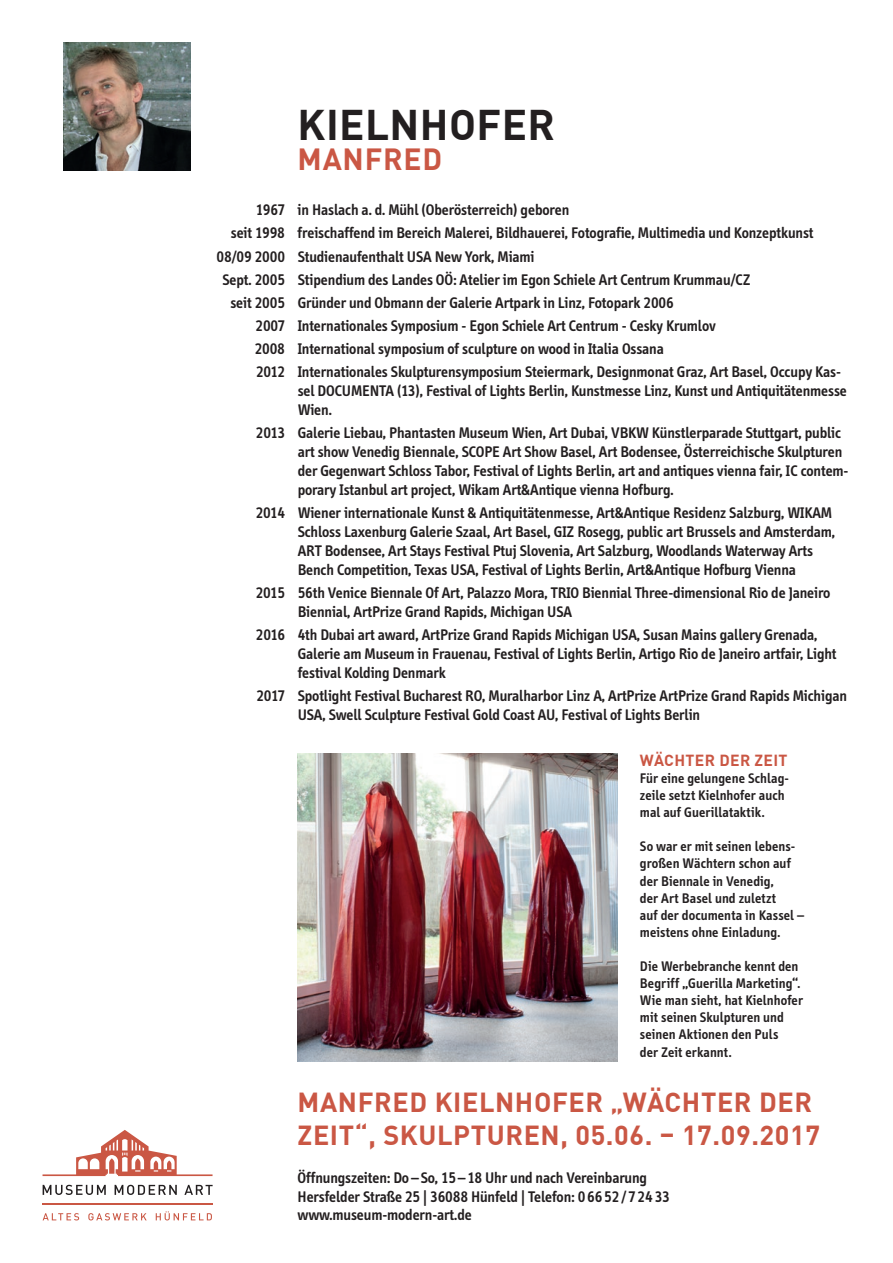
<style>
.page{position:relative;width:893px;height:1263px;background:#fff}
.page>*{position:absolute;margin:0;border:0;box-sizing:border-box;transform-origin:0 0}
.t1{font:700 42px "DIN Pro";letter-spacing:.01em;color:#231f20}
.t2{font:700 30px "DIN Pro";letter-spacing:.025em;color:#ca5744}
.t3{font:700 27px/32.4px "DIN Pro";letter-spacing:.02em;color:#ca5744}
.t4{font:600 15.75px/18.9px "Info";color:#231f20}
.t5{font:700 15.75px "DIN Pro";letter-spacing:.02em;color:#ca5744}
.t6{font:600 14.25px/17.1px "Info";letter-spacing:.01em;color:#231f20}
</style>
<div class="page">
<svg style="left:43px;top:1185px;width:170px;height:10px"></svg>
<svg style="left:43px;top:1130px;width:170px;height:46px"></svg>
<hr style="left:43px;top:1203px;width:170px;height:1px;background:#ca5744">
<svg style="left:43px;top:1211px;width:169px;height:9px"></svg>
<img style="left:64px;top:43px;width:126px;height:127px">
<img style="left:298px;top:754px;width:320px;height:307px">
<h1 class="t1" style="left:298px;top:97px;width:259px">KIELNHOFER</h1>
<h2 class="t2" style="left:298px;top:139px;width:146px">MANFRED</h2>
<p class="t4" style="left:256px;top:201px;width:315px">1967 in Haslach a. d. Mühl (Oberösterreich) geboren</p>
<p class="t4" style="left:231px;top:224px;width:584px">seit 1998 freischaffend im Bereich Malerei, Bildhauerei, Fotografie, Multimedia und Konzeptkunst</p>
<p class="t4" style="left:216px;top:247px;width:320px">08/09 2000 Studienaufenthalt USA New York, Miami</p>
<p class="t4" style="left:222px;top:270px;width:529px">Sept. 2005 Stipendium des Landes OÖ: Atelier im Egon Schiele Art Centrum Krummau/CZ</p>
<p class="t4" style="left:230px;top:293px;width:445px">seit 2005 Gründer und Obmann der Galerie Artpark in Linz, Fotopark 2006</p>
<p class="t4" style="left:255px;top:316px;width:462px">2007 Internationales Symposium - Egon Schiele Art Centrum - Cesky Krumlov</p>
<p class="t4" style="left:255px;top:340px;width:411px">2008 International symposium of sculpture on wood in Italia Ossana</p>
<p class="t4" style="left:256px;top:363px;width:586px">2012 Internationales Skulpturensymposium Steiermark, Designmonat Graz, Art Basel, Occupy Kas-</p>
<p class="t4" style="left:298px;top:382px;width:551px">sel DOCUMENTA (13), Festival of Lights Berlin, Kunstmesse Linz, Kunst und Antiquitätenmesse<br>Wien.</p>
<p class="t4" style="left:298px;top:424px;width:552px;text-indent:-42px">2013 Galerie Liebau, Phantasten Museum Wien, Art Dubai, VBKW Künstlerparade Stuttgart, public art show Venedig Biennale, SCOPE Art Show Basel, Art Bodensee, Österreichische Skulpturen der Gegenwart Schloss Tabor, Festival of Lights Berlin, art and antiques vienna fair, IC contem&shy;porary Istanbul art project, Wikam Art&amp;Antique vienna Hofburg.</p>
<p class="t4" style="left:298px;top:504px;width:539px;text-indent:-42px">2014 Wiener internationale Kunst &amp; Antiquitätenmesse, Art&amp;Antique Residenz Salzburg, WIKAM Schloss Laxenburg Galerie Szaal, Art Basel, GIZ Rosegg, public art Brussels and Amsterdam, ART Bodensee, Art Stays Festival Ptuj Slovenia, Art Salzburg, Woodlands Waterway Arts Bench Competition, Texas USA, Festival of Lights Berlin, Art&amp;Antique Hofburg Vienna</p>
<p class="t4" style="left:298px;top:583px;width:534px;text-indent:-42px">2015 56th Venice Biennale Of Art, Palazzo Mora, TRIO Biennial Three-dimensional Rio de Janeiro<br>Biennial, ArtPrize Grand Rapids, Michigan USA</p>
<p class="t4" style="left:298px;top:626px;width:540px;text-indent:-42px">2016 4th Dubai art award, ArtPrize Grand Rapids Michigan USA, Susan Mains gallery Grenada,<br>Galerie am Museum in Frauenau, Festival of Lights Berlin, Artigo Rio de Janeiro artfair, Light festival Kolding Denmark</p>
<p class="t4" style="left:298px;top:686px;width:551px;text-indent:-41px">2017 Spotlight Festival Bucharest RO, Muralharbor Linz A, ArtPrize ArtPrize Grand Rapids Michigan<br>USA, Swell Sculpture Festival Gold Coast AU, Festival of Lights Berlin</p>
<p class="t5" style="left:640px;top:750px;width:149px">WÄCHTER DER ZEIT</p>
<p class="t6" style="left:640px;top:770px;width:150px">Für eine gelungene Schlag&shy;zeile setzt Kielnhofer auch mal auf Guerillataktik.</p>
<p class="t6" style="left:640px;top:838px;width:166px">So war er mit seinen lebens&shy;großen Wächtern schon auf der Biennale in Venedig,<br>der Art Basel und zuletzt<br>auf der documenta in Kassel – meistens ohne Einladung.</p>
<p class="t6" style="left:640px;top:958px;width:164px">Die Werbebranche kennt den<br>Begriff „Guerilla Marketing“.<br>Wie man sieht, hat Kielnhofer mit seinen Skulpturen und seinen Aktionen den Puls<br>der Zeit erkannt.</p>
<h3 class="t3" style="left:298px;top:1085px;width:524px">MANFRED KIELNHOFER „WÄCHTER DER<br>ZEIT“, SKULPTUREN, 05.06. – 17.09.2017</h3>
<p class="t4" style="left:298px;top:1168px;width:374px">Öffnungszeiten: Do – So, 15 – 18 Uhr und nach Vereinbarung<br>Hersfelder Straße 25 | 36088 Hünfeld | Telefon: 0 66 52 / 7 24 33 www.museum-modern-art.de</p>
</div>
